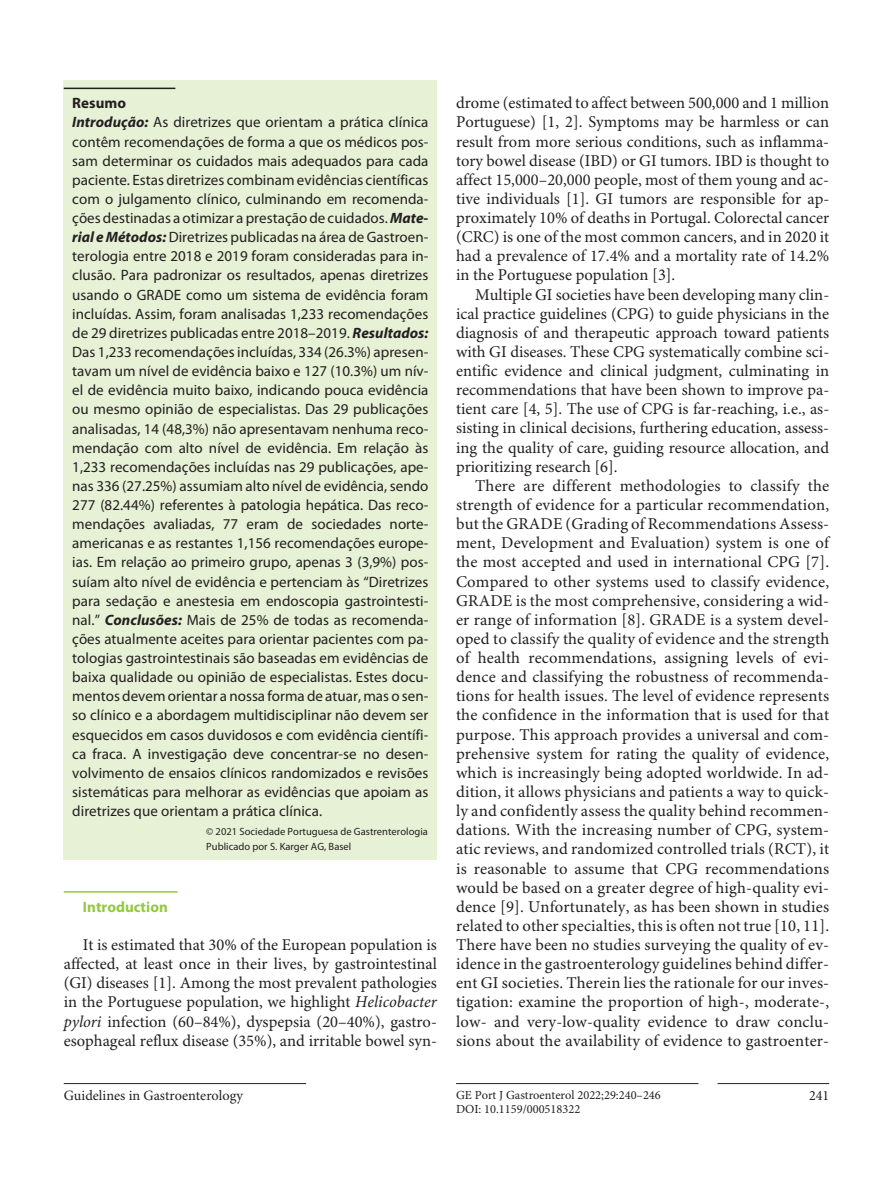
<style>
.page{position:relative;width:893px;height:1191px;background:#fff}
.page>*{position:absolute;margin:0;border:0;box-sizing:border-box;transform-origin:0 0}
.t1{font:16.5px/19.2px "Minion Pro";color:#231f20;text-align:justify}
.t2{font:15px/19.2px "Myriad Pro";letter-spacing:.005em;color:#231f20}
.t3{font:700 15px "Myriad Pro";letter-spacing:.005em;color:#93c840}
.t4{font:14.25px "Minion Pro";color:#231f20}
.t5{font:12.3px "Minion Pro";color:#231f20}
.t6{font:10.5px/14.7px "Myriad Pro";letter-spacing:.005em;color:#231f20}
.s1{font-weight:700}
.s2{font-weight:700;font-style:italic}
.s3{font-style:italic}
</style>
<div class="page">
<hr style="left:718px;top:1083px;width:111px;height:1px;background:#231f20">
<hr style="left:456px;top:1083px;width:242px;height:1px;background:#231f20">
<hr style="left:64px;top:1083px;width:242px;height:1px;background:#231f20">
<div style="left:64px;top:80px;width:373px;height:779px;background:#e6f1d5"></div>
<hr style="left:64px;top:88px;width:111px;height:1px;background:#231f20">
<hr style="left:64px;top:891px;width:114px;height:1px;background:#93c840">
<p class="t2" style="left:72px;top:94px;width:358px"><span class="s1">Resumo<br></span><span class="s2">Introdução:</span> As diretrizes que orientam a prática clínica contêm recomendações de forma a que os médicos pos&shy;sam determinar os cuidados mais adequados para cada paciente. Estas diretrizes combinam evidências científicas com o julgamento clínico, culminando em recomenda&shy;ções destinadas a otimizar a prestação de cuidados. <span class="s2">Mate&shy;rial e Métodos:</span> Diretrizes publicadas na área de Gastroen&shy;terologia entre 2018 e 2019 foram consideradas para in&shy;clusão. Para padronizar os resultados, apenas diretrizes usando o GRADE como um sistema de evidência foram incluídas. Assim, foram analisadas 1,233 recomendações de 29 diretrizes publicadas entre 2018–2019. <span class="s2">Resultados:<br></span>Das 1,233 recomendações incluídas, 334 (26.3%) apresen&shy;tavam um nível de evidência baixo e 127 (10.3%) um nív&shy;el de evidência muito baixo, indicando pouca evidência ou mesmo opinião de especialistas. Das 29 publicações analisadas, 14 (48,3%) não apresentavam nenhuma reco&shy;mendação com alto nível de evidência. Em relação às 1,233 recomendações incluídas nas 29 publicações, ape&shy;nas 336 (27.25%) assumiam alto nível de evidência, sendo 277 (82.44%) referentes à patologia hepática. Das reco&shy;mendações avaliadas, 77 eram de sociedades norte&shy;americanas e as restantes 1,156 recomendações europe&shy;ias. Em relação ao primeiro grupo, apenas 3 (3,9%) pos&shy;suíam alto nível de evidência e pertenciam às “Diretrizes para sedação e anestesia em endoscopia gastrointesti&shy;nal.” <span class="s2">Conclusões:</span> Mais de 25% de todas as recomenda&shy;ções atualmente aceites para orientar pacientes com pa&shy;tologias gastrointestinais são baseadas em evidências de baixa qualidade ou opinião de especialistas. Estes docu&shy;mentos devem orientar a nossa forma de atuar, mas o sen&shy;so clínico e a abordagem multidisciplinar não devem ser esquecidos em casos duvidosos e com evidência científi&shy;ca fraca. A investigação deve concentrar-se no desen&shy;volvimento de ensaios clínicos randomizados e revisões sistemáticas para melhorar as evidências que apoiam as diretrizes que orientam a prática clínica.</p>
<p class="t6" style="left:206px;top:824px;width:223px">© 2021 Sociedade Portuguesa de Gastrenterologia<br>Publicado por S. Karger AG, Basel</p>
<p class="t3" style="left:83px;top:898px;width:86px">Introduction</p>
<p class="t1" style="left:64px;top:936px;width:375px;text-indent:19px">It is estimated that 30% of the European population is affected, at least once in their lives, by gastrointestinal (GI) diseases [1]. Among the most prevalent pathologies in the Portuguese population, we highlight <span class="s3">Helicobacter pylori</span> infection (60–84%), dyspepsia (20–40%), gastro&shy;esophageal reflux disease (35%), and irritable bowel syn-</p>
<p class="t1" style="left:456px;top:94px;width:375px">drome (estimated to affect between 500,000 and 1 million Portuguese) [1, 2]. Symptoms may be harmless or can result from more serious conditions, such as inflamma&shy;tory bowel disease (IBD) or GI tumors. IBD is thought to affect 15,000–20,000 people, most of them young and ac&shy;tive individuals [1]. GI tumors are responsible for ap&shy;proximately 10% of deaths in Portugal. Colorectal cancer (CRC) is one of the most common cancers, and in 2020 it had a prevalence of 17.4% and a mortality rate of 14.2% in the Portuguese population [3].</p>
<p class="t1" style="left:456px;top:285px;width:375px;text-indent:19px">Multiple GI societies have been developing many clin&shy;ical practice guidelines (CPG) to guide physicians in the diagnosis of and therapeutic approach toward patients with GI diseases. These CPG systematically combine sci&shy;entific evidence and clinical judgment, culminating in recommendations that have been shown to improve pa&shy;tient care [4, 5]. The use of CPG is far-reaching, i.e., as&shy;sisting in clinical decisions, furthering education, assess&shy;ing the quality of care, guiding resource allocation, and prioritizing research [6].</p>
<p class="t1" style="left:456px;top:477px;width:375px;text-indent:19px">There are different methodologies to classify the strength of evidence for a particular recommendation, but the GRADE (Grading of Recommendations Assess&shy;ment, Development and Evaluation) system is one of the most accepted and used in international CPG [7].<br>Compared to other systems used to classify evidence, GRADE is the most comprehensive, considering a wid&shy;er range of information [8]. GRADE is a system devel&shy;oped to classify the quality of evidence and the strength of health recommendations, assigning levels of evi&shy;dence and classifying the robustness of recommenda&shy;tions for health issues. The level of evidence represents the confidence in the information that is used for that purpose. This approach provides a universal and com&shy;prehensive system for rating the quality of evidence, which is increasingly being adopted worldwide. In ad&shy;dition, it allows physicians and patients a way to quick&shy;ly and confidently assess the quality behind recommen&shy;dations. With the increasing number of CPG, system&shy;atic reviews, and randomized controlled trials (RCT), it is reasonable to assume that CPG recommendations would be based on a greater degree of high-quality evi&shy;dence [9]. Unfortunately, as has been shown in studies related to other specialties, this is often not true [10, 11].<br>There have been no studies surveying the quality of ev&shy;idence in the gastroenterology guidelines behind differ&shy;ent GI societies. Therein lies the rationale for our inves&shy;tigation: examine the proportion of high-, moderate-, low- and very-low-quality evidence to draw conclu&shy;sions about the availability of evidence to gastroenter-</p>
<p class="t4" style="left:64px;top:1087px;width:181px">Guidelines in Gastroenterology</p>
<p class="t5" style="left:456px;top:1087px;width:206px">GE Port J Gastroenterol 2022;29:240–246</p>
<p class="t4" style="left:809px;top:1087px;width:22px">241</p>
<p class="t5" style="left:456px;top:1101px;width:126px">DOI: 10.1159/000518322</p>
</div>
